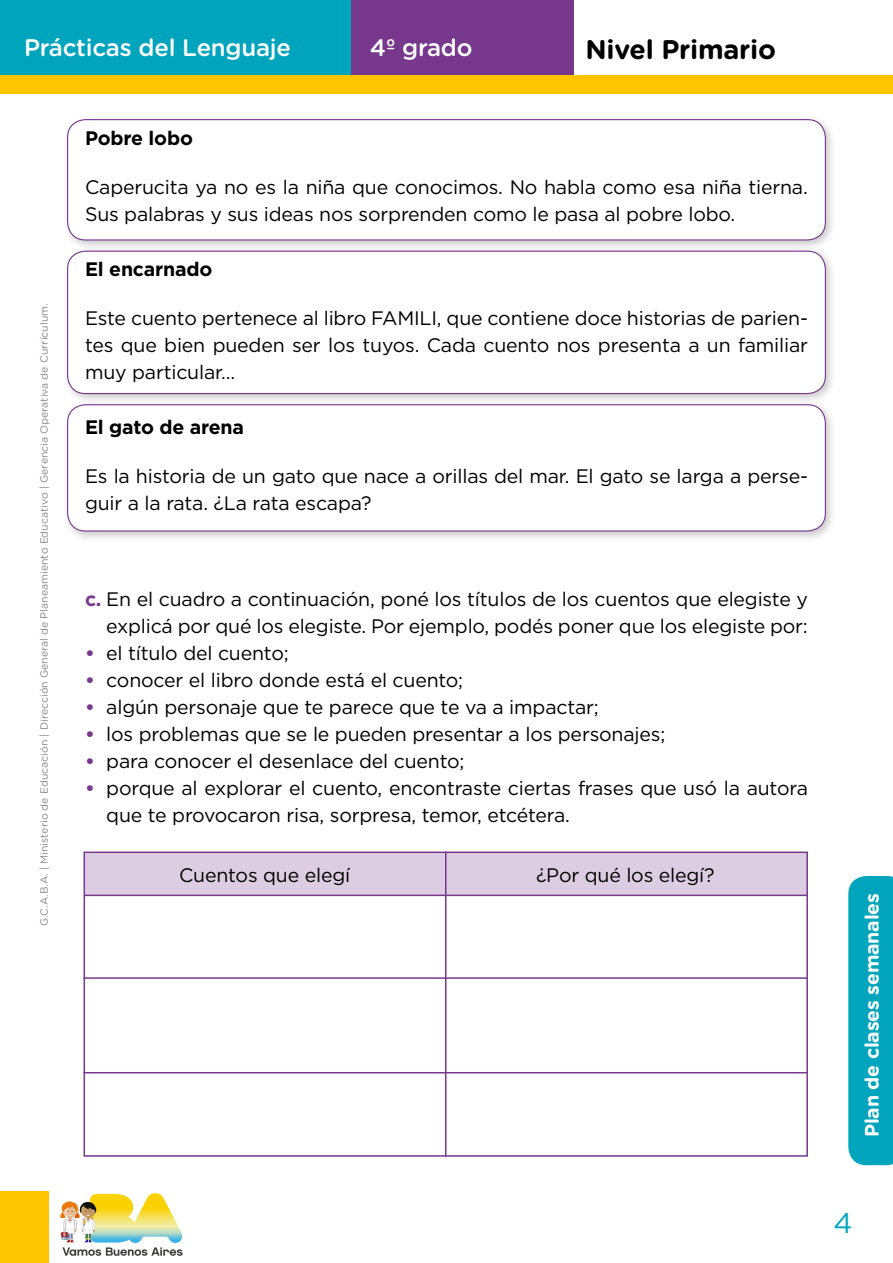
<style>
.page{position:relative;width:893px;height:1263px;background:#fff}
.page>*{position:absolute;margin:0;border:0;box-sizing:border-box;transform-origin:0 0}
.t1{font:28.5px "Gotham";color:#00a5bd}
.t2{font:700 27px "Gotham Rounded";letter-spacing:-.01em;color:#000}
.t3{font:500 24px "Gotham Rounded";letter-spacing:-.01em;color:#fff}
.t4{font:19.5px/27px "Gotham";letter-spacing:-.01em;color:#000}
.t5{font:700 19.5px "Gotham";letter-spacing:-.01em;color:#000}
.t6{font:700 19.5px "Gotham Rounded";letter-spacing:-.01em;color:#fff}
.t7{font:10.5px "Gotham Rounded";color:#878787}
.s1{font-weight:700;color:#76378d}
</style>
<div class="page">
<div style="left:0;top:0;width:351px;height:78px;background:#00a5bd"></div>
<div style="left:351px;top:0;width:223px;height:78px;background:#76378d"></div>
<svg style="left:848px;top:876px;width:45px;height:289px;background:#08a8bf"></svg>
<div style="left:0;top:75px;width:893px;height:19px;background:#fdc500"></div>
<div style="left:0;top:1191px;width:48px;height:72px;background:#fdc500"></div>
<svg style="left:60px;top:1193px;width:123px;height:63px"></svg>
<div style="left:62px;top:114px;width:775px;height:138px;background:#000;opacity:.22"></div>
<div style="left:68px;top:120px;width:757px;height:120px;background:#fff;border-radius:18px"></div>
<div style="left:67px;top:119px;width:759px;height:122px;border:1px solid #76378d;border-radius:18px"></div>
<div style="left:62px;top:246px;width:775px;height:159px;background:#000;opacity:.22"></div>
<div style="left:68px;top:251px;width:757px;height:143px;background:#fff;border-radius:18px"></div>
<div style="left:67px;top:251px;width:759px;height:143px;border:1px solid #76378d;border-radius:18px"></div>
<div style="left:62px;top:399px;width:775px;height:144px;background:#000;opacity:.22"></div>
<div style="left:68px;top:405px;width:757px;height:126px;background:#fff;border-radius:18px"></div>
<div style="left:67px;top:404px;width:759px;height:127px;border:1px solid #76378d;border-radius:18px"></div>
<div style="left:85px;top:852px;width:722px;height:43px;background:#ddcde2"></div>
<div style="left:84px;top:851px;width:724px;height:306px;border:2px solid #76378d"></div>
<hr style="left:84px;top:895px;width:723px;height:1px;background:#76378d">
<hr style="left:445px;top:851px;width:1px;height:306px;background:#76378d">
<hr style="left:84px;top:977px;width:724px;height:2px;background:#76378d">
<hr style="left:84px;top:1072px;width:724px;height:1px;background:#76378d">
<p class="t3" style="left:24px;top:31px;width:268px">Prácticas del Lenguaje</p>
<p class="t3" style="left:370px;top:31px;width:104px">4º grado</p>
<h2 class="t2" style="left:585px;top:29px;width:192px">Nivel Primario</h2>
<p class="t7" style="left:37px;top:926px;width:624px;rotate:-90deg">G.C.A.B.A. | Ministerio de Educación | Dirección General de Planeamiento Educativo | Gerencia Operativa de Currículum.</p>
<p class="t5" style="left:85px;top:125px;width:109px">Pobre lobo</p>
<p class="t4" style="left:85px;top:173px;width:724px">Caperucita ya no es la niña que conocimos. No habla como esa niña tierna.<br>Sus palabras y sus ideas nos sorprenden como le pasa al pobre lobo.</p>
<p class="t5" style="left:85px;top:256px;width:129px">El encarnado</p>
<p class="t4" style="left:85px;top:304px;width:724px;text-align:justify">Este cuento pertenece al libro FAMILI, que contiene doce historias de parien&shy;tes que bien pueden ser los tuyos. Cada cuento nos presenta a un familiar muy particular…</p>
<p class="t5" style="left:85px;top:415px;width:161px">El gato de arena</p>
<p class="t4" style="left:85px;top:462px;width:724px">Es la historia de un gato que nace a orillas del mar. El gato se larga a perse&shy;guir a la rata. ¿La rata escapa?</p>
<p class="t4" style="left:85px;top:585px;width:724px;text-align:right"><span class="s1">c.</span> En el cuadro a continuación, poné los títulos de los cuentos que elegiste y explicá por qué los elegiste. Por ejemplo, podés poner que los elegiste por:</p>
<p class="t4" style="left:85px;top:639px;width:205px"><span class="s1">•</span> el título del cuento;</p>
<p class="t4" style="left:85px;top:666px;width:380px"><span class="s1">•</span> conocer el libro donde está el cuento;</p>
<p class="t4" style="left:85px;top:693px;width:515px"><span class="s1">•</span> algún personaje que te parece que te va a impactar;</p>
<p class="t4" style="left:85px;top:720px;width:582px"><span class="s1">•</span> los problemas que se le pueden presentar a los personajes;</p>
<p class="t4" style="left:85px;top:747px;width:381px"><span class="s1">•</span> para conocer el desenlace del cuento;</p>
<p class="t4" style="left:106px;top:774px;width:703px;text-indent:-21px"><span class="s1">•</span> porque al explorar el cuento, encontraste ciertas frases que usó la autora que te provocaron risa, sorpresa, temor, etcétera.</p>
<p class="t4" style="left:179px;top:861px;width:173px">Cuentos que elegí</p>
<p class="t4" style="left:536px;top:861px;width:180px">¿Por qué los elegí?</p>
<p class="t6" style="left:858px;top:1137px;width:246px;rotate:-90deg">Plan de clases semanales</p>
<h1 class="t1" style="left:833px;top:1204px;width:21px">4</h1>
</div>
